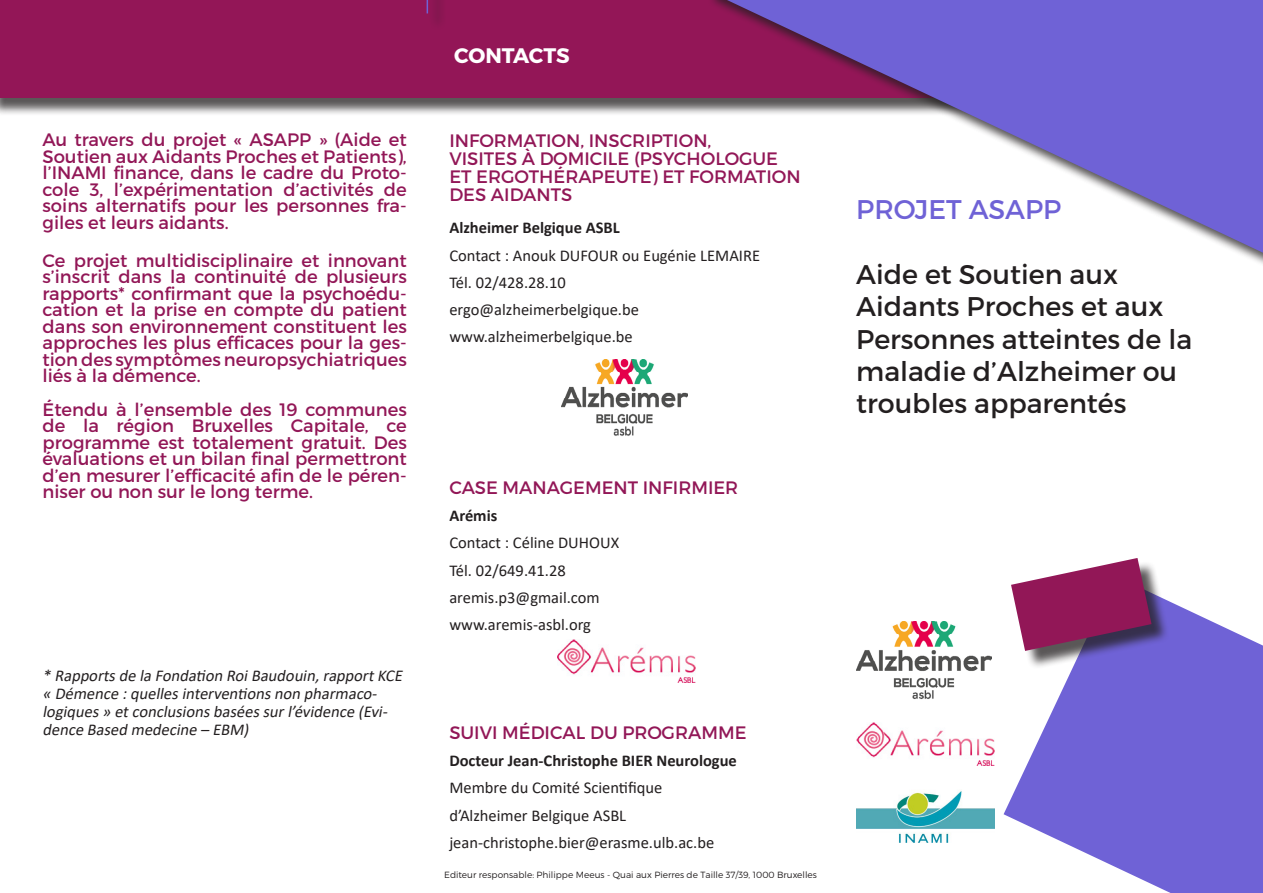
<style>
.page{position:relative;width:1263px;height:893px;background:#fff}
.page>*{position:absolute;margin:0;border:0;box-sizing:border-box;transform-origin:0 0}
.t1{font:27px/32.4px "Montserrat";color:#231f20}
.t2{font:27px "Montserrat";color:#6f62d6}
.t3{font:700 21px "Montserrat";color:#fff}
.Default{font:18px/16.5px "Montserrat";color:#921757;text-align:justify}
.Pa0{font:18px/16.5px "Montserrat";color:#921757;text-align:justify}
.Pa3{font:18px/16.5px "Montserrat";color:#921757;text-align:justify}
.List_Paragraph{font:18px/18px "Montserrat";color:#921757}
.t4{font:16.5px "Calibri";color:#231f20}
.t5{font:italic 16.5px/17.9px "Calibri";color:#231f20}
.t6{font:700 16.5px "Calibri";color:#231f20}
.t7{font:300 9px "Montserrat";color:#221e1f}
</style>
<div class="page">
<div style="left:0;top:0;width:1263px;height:117px;background:#231f20;opacity:.75"></div>
<div style="left:0;top:0;width:1263px;height:98px;background:#931657"></div>
<div style="left:707px;top:0;width:556px;height:277px;background:#231f20;opacity:.75"></div>
<svg style="left:727px;top:0;width:536px;height:253px;fill:#6f62d6"></svg>
<svg style="left:1003px;top:601px;width:260px;height:292px;fill:#6f62d6"></svg>
<div style="left:1014px;top:561px;width:156px;height:108px;background:#231f20;opacity:.75"></div>
<svg style="left:1011px;top:558px;width:140px;height:93px"></svg>
<img style="left:856px;top:621px;width:135px;height:78px">
<img style="left:856px;top:722px;width:138px;height:43px">
<img style="left:557px;top:640px;width:138px;height:43px">
<img style="left:562px;top:359px;width:125px;height:77px">
<div style="left:429px;top:0;width:18px;height:31px;background:#8d1654"></div>
<svg style="left:427px;top:0;width:1px;height:13px"></svg>
<img style="left:856px;top:791px;width:138px;height:52px">
<p class="Pa0" style="left:43px;top:132px;width:366px">Au travers du projet « ASAPP » (Aide et Soutien aux Aidants Proches et Patients), l’INAMI finance, dans le cadre du Proto&shy;cole 3, l’expérimentation d’activités de soins alternatifs pour les personnes fra&shy;giles et leurs aidants.</p>
<p class="Default" style="left:43px;top:252px;width:366px">Ce projet multidisciplinaire et innovant s’inscrit dans la continuité de plusieurs rapports* confirmant que la psychoédu&shy;cation et la prise en compte du patient dans son environnement constituent les approches les plus efficaces pour la ges&shy;tion des symptômes neuropsychiatriques liés à la démence.</p>
<p class="Pa3" style="left:43px;top:401px;width:366px">Étendu à l’ensemble des 19 communes de la région Bruxelles Capitale, ce programme est totalement gratuit. Des évaluations et un bilan final permettront d’en mesurer l’efficacité afin de le péren&shy;niser ou non sur le long terme.</p>
<p class="t5" style="left:43px;top:666px;width:365px">* Rapportsde la Fondation RoiBaudouin,rapportKCE « Démence :quellesinterventionsnon pharmaco&shy;logiques» etconclusionsbaséessurl’évidence (Evi&shy;dence Based medecine – EBM)</p>
<p class="t3" style="left:454px;top:43px;width:117px">CONTACTS</p>
<p class="List_Paragraph" style="left:449px;top:132px;width:353px">INFORMATION, INSCRIPTION,<br>VISITES À DOMICILE (PSYCHOLOGUE<br>ET ERGOTHÉRAPEUTE) ET FORMATION<br>DES AIDANTS</p>
<p class="t6" style="left:449px;top:216px;width:172px">Alzheimer Belgique ASBL</p>
<p class="t4" style="left:449px;top:244px;width:312px">Contact : Anouk DUFOUR ou Eugénie LEMAIRE</p>
<p class="t4" style="left:449px;top:271px;width:118px">Tél. 02/428.28.10</p>
<p class="t4" style="left:449px;top:298px;width:191px">ergo@alzheimerbelgique.be</p>
<p class="t4" style="left:449px;top:325px;width:185px">www.alzheimerbelgique.be</p>
<p class="List_Paragraph" style="left:449px;top:478px;width:290px">CASE MANAGEMENT INFIRMIER</p>
<p class="t6" style="left:449px;top:504px;width:50px">Arémis</p>
<p class="t4" style="left:449px;top:531px;width:171px">Contact : Céline DUHOUX</p>
<p class="t4" style="left:449px;top:559px;width:118px">Tél. 02/649.41.28</p>
<p class="t4" style="left:449px;top:586px;width:152px">aremis.p3@gmail.com</p>
<p class="t4" style="left:449px;top:613px;width:143px">www.aremis-asbl.org</p>
<p class="List_Paragraph" style="left:449px;top:723px;width:299px">SUIVI MÉDICAL DU PROGRAMME</p>
<p class="t6" style="left:449px;top:749px;width:289px">Docteur Jean-Christophe BIER Neurologue</p>
<p class="t4" style="left:449px;top:776px;width:214px">Membre du Comité Scientifique</p>
<p class="t4" style="left:449px;top:804px;width:178px">d’Alzheimer Belgique ASBL</p>
<p class="t4" style="left:449px;top:831px;width:266px">jean-christophe.bier@erasme.ulb.ac.be</p>
<p class="t7" style="left:444px;top:869px;width:374px">Editeur responsable: Philippe Meeus - Quai aux Pierres de Taille 37/39, 1000 Bruxelles</p>
<p class="t2" style="left:856px;top:193px;width:207px">PROJET ASAPP</p>
<p class="t1" style="left:856px;top:258px;width:338px">Aide et Soutien aux<br>Aidants Proches et aux<br>Personnes atteintes de la maladie d’Alzheimer ou troubles apparentés</p>
</div>
